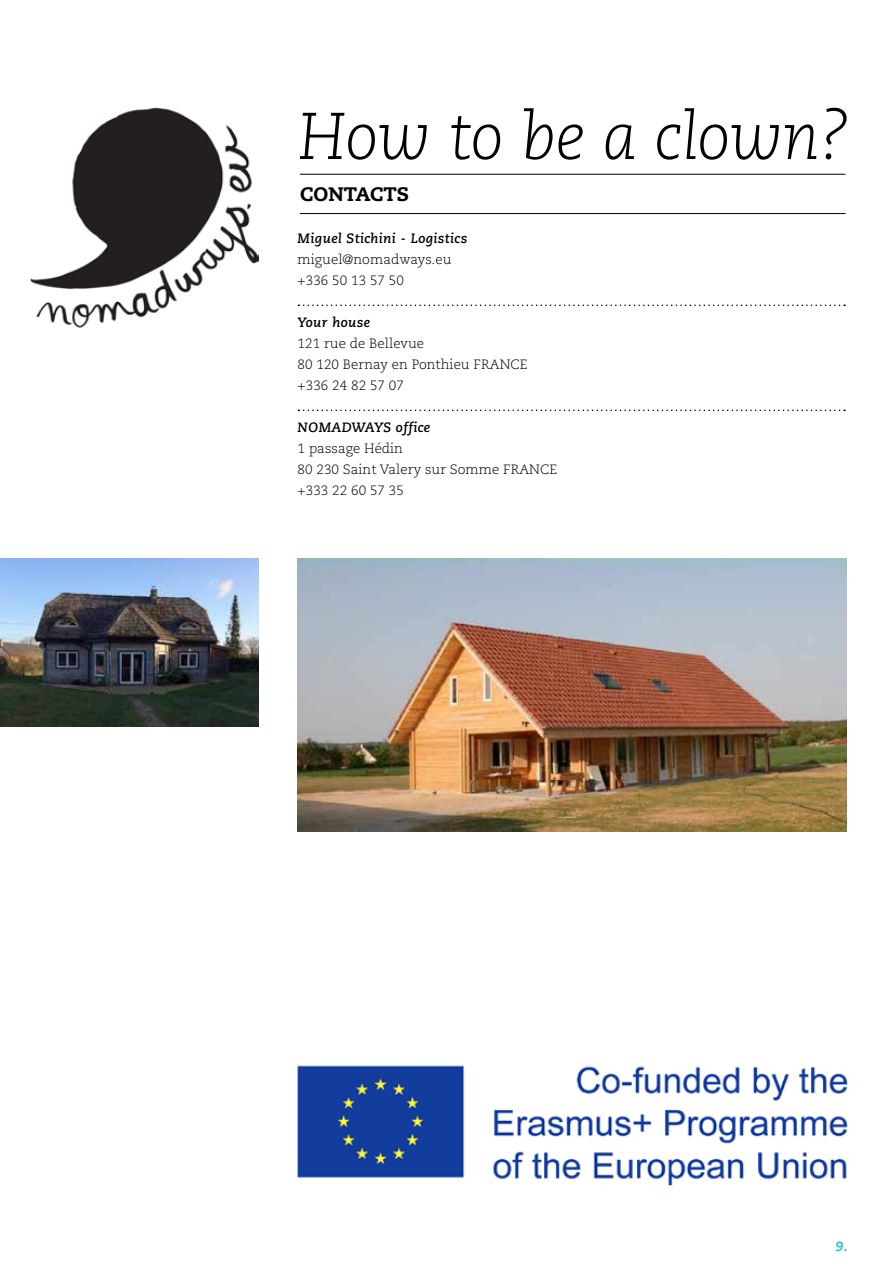
<style>
.page{position:relative;width:893px;height:1263px;background:#fff}
.page>*{position:absolute;margin:0;border:0;box-sizing:border-box;transform-origin:0 0}
.t1{font:italic 300 66px "Caecilia LT Std";letter-spacing:-.005em;color:#000}
.t2{font:800 19.5px "Caecilia LT Std";letter-spacing:.005em;color:#000}
.t3{font:300 13.5px/21px "Caecilia LT Std";letter-spacing:.005em;color:#000}
.t4{font:italic 700 13.5px "Caecilia LT Std";letter-spacing:.03em;color:#000}
.t5{font:italic 800 13.5px "Caecilia LT Std";color:#39c0c3}
</style>
<div class="page">
<hr style="left:300px;top:213px;width:545px;height:1px;background:#000">
<hr style="left:300px;top:174px;width:545px;height:1px;background:#000">
<img style="left:31px;top:107px;width:227px;height:220px">
<svg style="left:298px;top:305px;width:547px;height:1px"></svg>
<svg style="left:298px;top:410px;width:547px;height:1px"></svg>
<img style="left:298px;top:558px;width:548px;height:273px">
<img style="left:0;top:558px;width:258px;height:168px">
<img style="left:297px;top:1065px;width:551px;height:121px">
<h1 class="t1" style="left:298px;top:99px;width:555px">How to be a clown?</h1>
<h2 class="t2" style="left:300px;top:182px;width:111px">CONTACTS</h2>
<p class="t4" style="left:298px;top:230px;width:171px">Miguel Stichini - Logistics</p>
<p class="t3" style="left:298px;top:249px;width:155px">miguel@nomadways.eu +336 50 13 57 50</p>
<p class="t4" style="left:298px;top:314px;width:74px">Your house</p>
<p class="t3" style="left:298px;top:333px;width:222px">121 rue de Bellevue<br>80 120 Bernay en Ponthieu FRANCE +336 24 82 57 07</p>
<p class="t4" style="left:298px;top:419px;width:134px">NOMADWAYS office</p>
<p class="t3" style="left:298px;top:438px;width:252px">1 passage Hédin<br>80 230 Saint Valery sur Somme FRANCE +333 22 60 57 35</p>
<p class="t5" style="left:836px;top:1238px;width:14px">9.</p>
</div>
